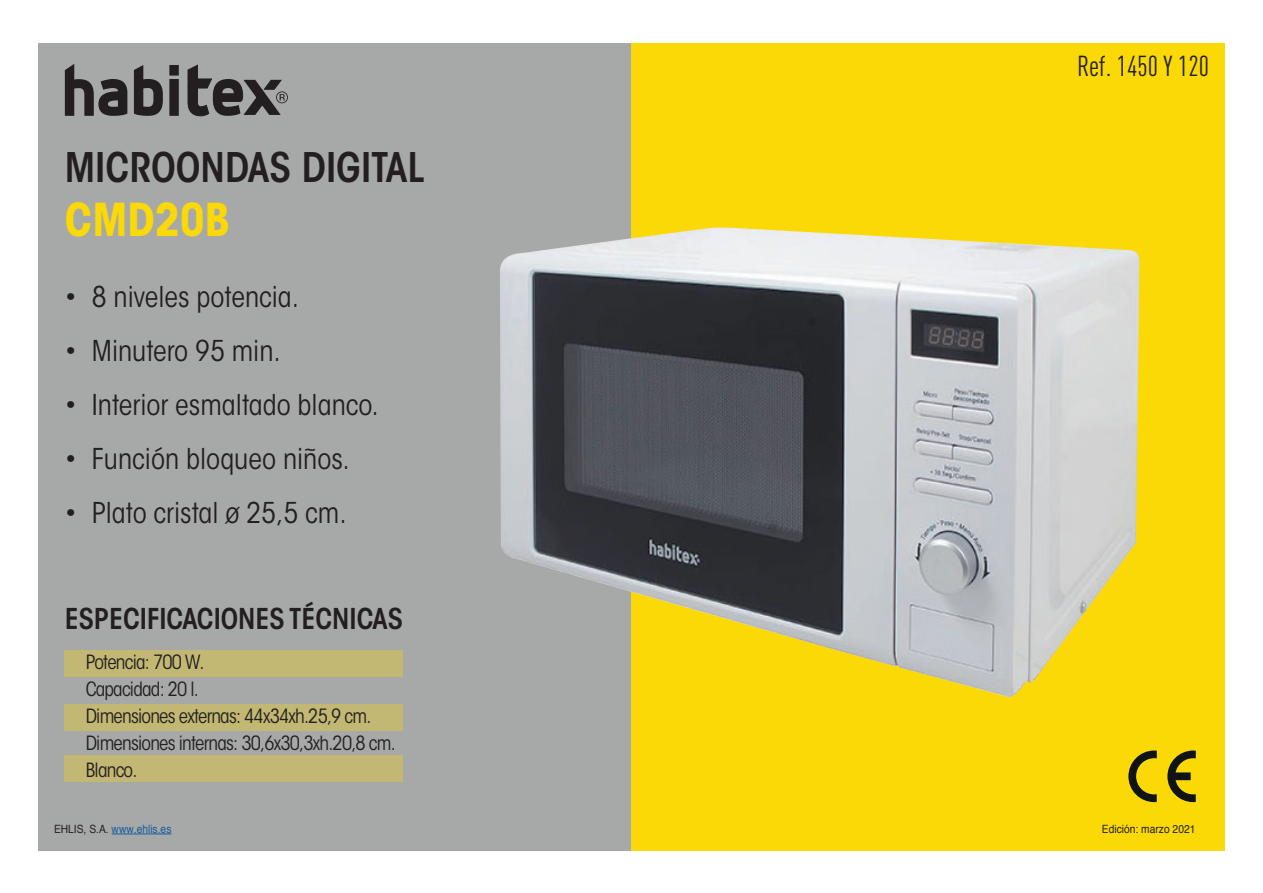
<style>
.page{position:relative;width:1263px;height:893px;background:#fff}
.page>*{position:absolute;margin:0;border:0;box-sizing:border-box;transform-origin:0 0}
.t1{font:700 condensed 45px "ITC Avant Garde Std";color:#fad906}
.t2{font:600 condensed 40.5px "ITC Avant Garde Std";color:#231f20}
.t3{font:condensed 28.5px "ITC Avant Garde Std";color:#231f20}
.t4{font:600 condensed 28.5px "ITC Avant Garde Std";color:#231f20}
.t5{font:28.5px "DIN Cond";color:#231f20}
.t6{font:condensed 19.5px/27px "ITC Avant Garde Std";letter-spacing:-.04em;color:#231f20}
.t7{font:11.4px "Helvetica";color:#175d9e;scale:.9 1}
.t8{font:11.4px "Helvetica";color:#231f20;scale:.9 1}
.s1{color:#231f20}
</style>
<div class="page">
<div style="left:38px;top:43px;width:593px;height:807px;background:#a7a9a9"></div>
<div style="left:631px;top:43px;width:594px;height:807px;background:#fad906"></div>
<svg style="left:1128px;top:750px;width:29px;height:52px"></svg>
<svg style="left:1167px;top:750px;width:29px;height:52px"></svg>
<hr style="left:112px;top:834px;width:59px;height:1px;background:#175d9e">
<div style="left:65px;top:755px;width:338px;height:26px;background:#c2b873"></div>
<div style="left:65px;top:650px;width:338px;height:26px;background:#c2b873"></div>
<div style="left:65px;top:704px;width:338px;height:27px;background:#c2b873"></div>
<img style="left:500px;top:228px;width:640px;height:469px">
<svg style="left:65px;top:64px;width:62px;height:52px"></svg>
<svg style="left:134px;top:65px;width:29px;height:51px"></svg>
<svg style="left:169px;top:65px;width:10px;height:51px"></svg>
<svg style="left:187px;top:64px;width:101px;height:53px"></svg>
<h2 class="t2" style="left:65px;top:142px;width:361px">MICROONDAS DIGITAL</h2>
<h1 class="t1" style="left:65px;top:191px;width:167px">CMD20B</h1>
<h3 class="t3" style="left:65px;top:279px;width:236px">• 8 niveles potencia.</h3>
<h3 class="t3" style="left:65px;top:333px;width:218px">• Minutero 95 min.</h3>
<h3 class="t3" style="left:65px;top:387px;width:315px">• Interior esmaltado blanco.</h3>
<h3 class="t3" style="left:65px;top:441px;width:286px">• Función bloqueo niños.</h3>
<h3 class="t3" style="left:65px;top:495px;width:283px">• Plato cristal ø 25,5 cm.</h3>
<h3 class="t4" style="left:65px;top:601px;width:340px">ESPECIFICACIONES TÉCNICAS</h3>
<p class="t6" style="left:86px;top:648px;width:312px">Potencia: 700 W.<br>Capacidad: 20 l.<br>Dimensiones externas: 44x34xh.25,9 cm.<br>Dimensiones internas: 30,6x30,3xh.20,8 cm.<br>Blanco.</p>
<h3 class="t5" style="left:1077px;top:49px;width:133px">Ref. 1450 Y 120</h3>
<p class="t7" style="left:54px;top:820px;width:132px"><span class="s1">EHLIS, S.A.</span> www.ehlis.es</p>
<p class="t8" style="left:1102px;top:820px;width:105px">Edición: marzo 2021</p>
</div>
